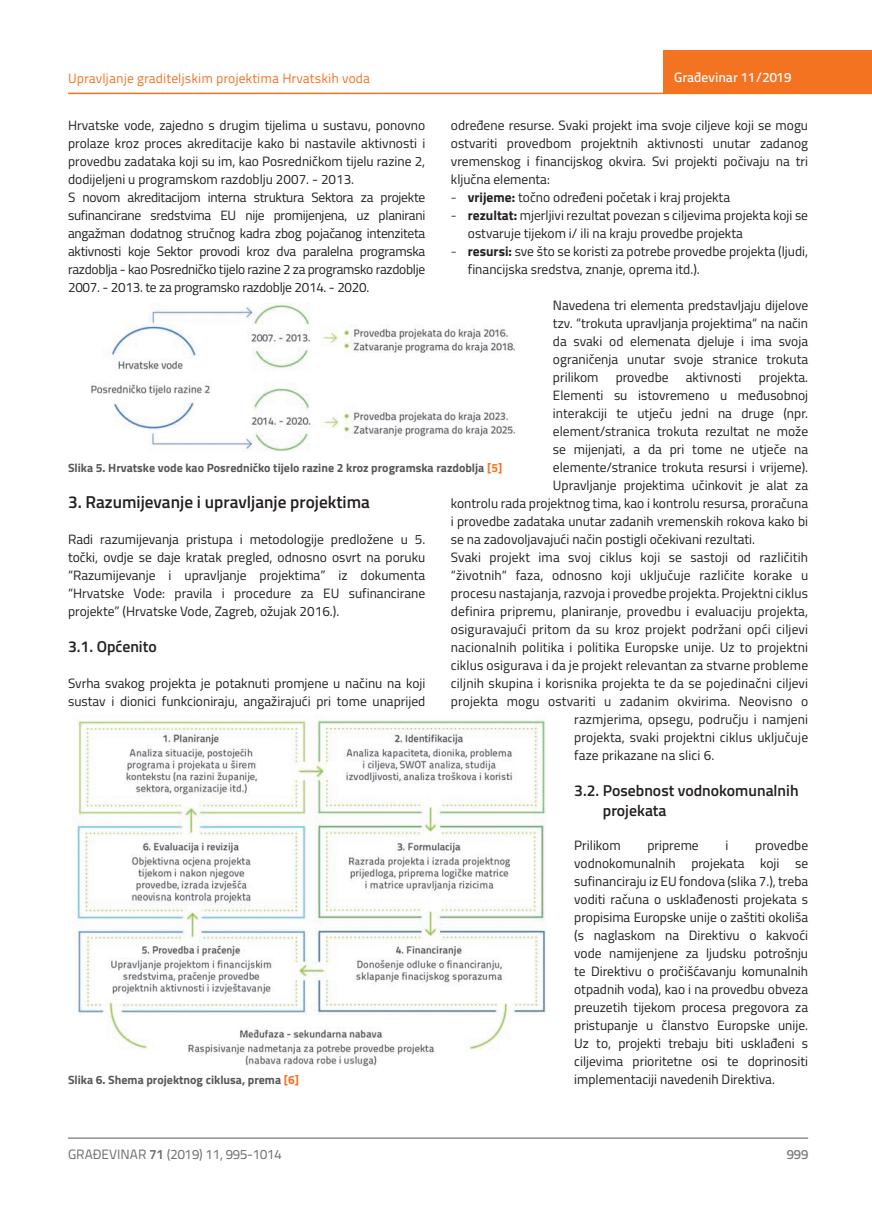
<style>
.page{position:relative;width:872px;height:1212px;background:#fff}
.page>*{position:absolute;margin:0;border:0;box-sizing:border-box;transform-origin:0 0}
.t1{font:600 17.25px "Titillium";color:#231f20}
.t2{font:600 15.75px/19.5px "Titillium";color:#231f20}
.t3{font:13.5px/18px "Titillium";color:#231f20;text-align:justify}
.t4{font:13.5px/18px "Titillium";letter-spacing:-.02em;color:#231f20}
.t5{font:13.5px "Titillium Text 22 L";color:#f47321}
.t6{font:13.5px "Titillium Text 22 L";color:#6c6d70}
.t7{font:500 13.5px "Titillium Text 22 L";color:#fff}
.t8{font:500 13.5px "Titillium Text 22 L";color:#787a7d}
.t9{font:700 12px "Titillium";color:#57585a}
.s1{font-family:"Titillium Text 22 L";font-weight:300}
.s2{font-weight:700}
.s3{color:#f47321}
</style>
<div class="page">
<hr style="left:68px;top:93px;width:804px;height:1px;background:#f47321">
<div style="left:663px;top:50px;width:209px;height:44px;background:#f47321"></div>
<hr style="left:68px;top:1138px;width:740px;height:1px;background:#57585a">
<img style="left:91px;top:303px;width:424px;height:149px">
<img style="left:73px;top:716px;width:473px;height:349px">
<p class="t5" style="left:68px;top:68px;width:304px">Upravljanje graditeljskim projektima Hrvatskih voda</p>
<p class="t4" style="left:68px;top:115px;width:359px">Hrvatske vode, zajedno s drugim tijelima u sustavu, ponovno prolaze kroz proces akreditacije kako bi nastavile aktivnosti i provedbu zadataka koji su im, kao Posredničkom tijelu razine 2, dodijeljeni u programskom razdoblju 2007. - 2013.<br>S novom akreditacijom interna struktura Sektora za projekte sufinancirane sredstvima EU nije promijenjena, uz planirani angažman dodatnog stručnog kadra zbog pojačanog intenziteta aktivnosti koje Sektor provodi kroz dva paralelna programska razdoblja - kao Posredničko tijelo razine 2 za programsko razdoblje 2007. - 2013. te za programsko razdoblje 2014. - 2020.</p>
<p class="t7" style="left:674px;top:67px;width:118px">Građevinar 11/2019</p>
<p class="t3" style="left:451px;top:115px;width:359px">određene resurse. Svaki projekt ima svoje ciljeve koji se mogu ostvariti provedbom projektnih aktivnosti unutar zadanog vremenskog i financijskog okvira. Svi projekti počivaju na tri ključna elementa:</p>
<p class="t3" style="left:451px;top:187px;width:281px"><span class="s1">-</span> <span class="s2">vrijeme:</span> točno određeni početak i kraj projekta</p>
<p class="t3" style="left:468px;top:205px;width:342px;text-indent:-17px"><span class="s1">-</span> <span class="s2">rezultat:</span> mjerljivi rezultat povezan s ciljevima projekta koji se ostvaruje tijekom i/ ili na kraju provedbe projekta</p>
<p class="t3" style="left:468px;top:241px;width:342px;text-indent:-17px"><span class="s1">-</span> <span class="s2">resursi:</span> sve što se koristi za potrebe provedbe projekta (ljudi, financijska sredstva, znanje, oprema itd.).</p>
<p class="t3" style="left:553px;top:295px;width:257px">Navedena tri elementa predstavljaju dijelove tzv. “trokuta upravljanja projektima“ na način da svaki od elemenata djeluje i ima svoja ograničenja unutar svoje stranice trokuta prilikom</p>
<p class="t3" style="left:615px;top:367px;width:54px">provedbe</p>
<p class="t3" style="left:685px;top:367px;width:57px">aktivnosti</p>
<p class="t3" style="left:758px;top:367px;width:51px">projekta.</p>
<p class="t3" style="left:553px;top:385px;width:257px">Elementi su istovremeno u međusobnoj</p>
<p class="t3" style="left:553px;top:403px;width:257px">interakciji te utječu jedni na druge (npr.</p>
<p class="t3" style="left:553px;top:421px;width:257px">element/stranica trokuta rezultat ne može</p>
<p class="t3" style="left:553px;top:439px;width:257px">se mijenjati, a da pri tome ne utječe na</p>
<p class="t3" style="left:553px;top:457px;width:257px">elemente/stranice trokuta resursi i vrijeme).</p>
<p class="t3" style="left:553px;top:475px;width:257px">Upravljanje projektima učinkovit je alat za</p>
<p class="t3" style="left:451px;top:493px;width:359px">kontrolu rada projektnog tima, kao i kontrolu resursa, proračuna</p>
<p class="t3" style="left:451px;top:511px;width:359px">i provedbe zadataka unutar zadanih vremenskih rokova kako bi</p>
<p class="t3" style="left:451px;top:529px;width:306px">se na zadovoljavajući način postigli očekivani rezultati.</p>
<p class="t3" style="left:451px;top:547px;width:359px">Svaki projekt ima svoj ciklus koji se sastoji od različitih</p>
<p class="t3" style="left:451px;top:565px;width:359px">“životnih“ faza, odnosno koji uključuje različite korake u</p>
<p class="t3" style="left:451px;top:583px;width:359px">procesu nastajanja, razvoja i provedbe projekta. Projektni ciklus</p>
<p class="t3" style="left:451px;top:601px;width:359px">definira pripremu, planiranje, provedbu i evaluaciju projekta,</p>
<p class="t3" style="left:451px;top:619px;width:359px">osiguravajući pritom da su kroz projekt podržani opći ciljevi</p>
<p class="t3" style="left:451px;top:637px;width:359px">nacionalnih politika i politika Europske unije. Uz to projektni</p>
<p class="t3" style="left:451px;top:655px;width:359px">ciklus osigurava i da je projekt relevantan za stvarne probleme</p>
<p class="t3" style="left:451px;top:673px;width:359px">ciljnih skupina i korisnika projekta te da se pojedinačni ciljevi</p>
<p class="t3" style="left:451px;top:691px;width:359px">projekta mogu ostvariti u zadanim okvirima. Neovisno o</p>
<p class="t3" style="left:574px;top:709px;width:235px">razmjerima, opsegu, području i namjeni</p>
<p class="t3" style="left:574px;top:727px;width:235px">projekta, svaki projektni ciklus uključuje</p>
<p class="t3" style="left:574px;top:746px;width:141px">faze prikazane na slici 6.</p>
<p class="t2" style="left:603px;top:780px;width:197px;text-indent:-29px">3.2. Posebnost vodnokomunalnih projekata</p>
<p class="t3" style="left:574px;top:836px;width:48px">Prilikom</p>
<p class="t3" style="left:647px;top:836px;width:53px">pripreme</p>
<p class="t3" style="left:725px;top:836px;width:4px">i</p>
<p class="t9" style="left:68px;top:458px;width:436px">Slika 5. Hrvatske vode kao Posredničko tijelo razine 2 kroz programska razdoblja <span class="s3">[5]</span></p>
<p class="t1" style="left:68px;top:489px;width:303px">3. Razumijevanje i upravljanje projektima</p>
<p class="t3" style="left:68px;top:529px;width:359px">Radi razumijevanja pristupa i metodologije predložene u 5. točki, ovdje se daje kratak pregled, odnosno osvrt na poruku “Razumijevanje i upravljanje projektima” iz dokumenta “Hrvatske Vode: pravila i procedure za EU sufinancirane projekte” (Hrvatske Vode, Zagreb, ožujak 2016.).</p>
<p class="t2" style="left:68px;top:636px;width:90px">3.1. Općenito</p>
<p class="t3" style="left:68px;top:674px;width:359px">Svrha svakog projekta je potaknuti promjene u načinu na koji sustav i dionici funkcioniraju, angažirajući pri tome unaprijed</p>
<p class="t3" style="left:574px;top:836px;width:235px;text-indent:181px">provedbe vodnokomunalnih projekata koji se sufinanciraju iz EU fondova (slika 7.), treba voditi računa o usklađenosti projekata s propisima Europske unije o zaštiti okoliša (s naglaskom na Direktivu o kakvoći vode namijenjene za ljudsku potrošnju te Direktivu o pročišćavanju komunalnih otpadnih voda), kao i na provedbu obveza preuzetih tijekom procesa pregovora za pristupanje u članstvo Europske unije.<br>Uz to, projekti trebaju biti usklađeni s ciljevima prioritetne osi te doprinositi implementaciji navedenih Direktiva.</p>
<p class="t9" style="left:68px;top:1071px;width:232px">Slika 6. Shema projektnog ciklusa, prema <span class="s3">[6]</span></p>
<p class="t6" style="left:68px;top:1144px;width:215px">GRAĐEVINAR <span class="s2">71</span> (2019) 11, 995-1014</p>
<p class="t8" style="left:786px;top:1144px;width:23px">999</p>
</div>
